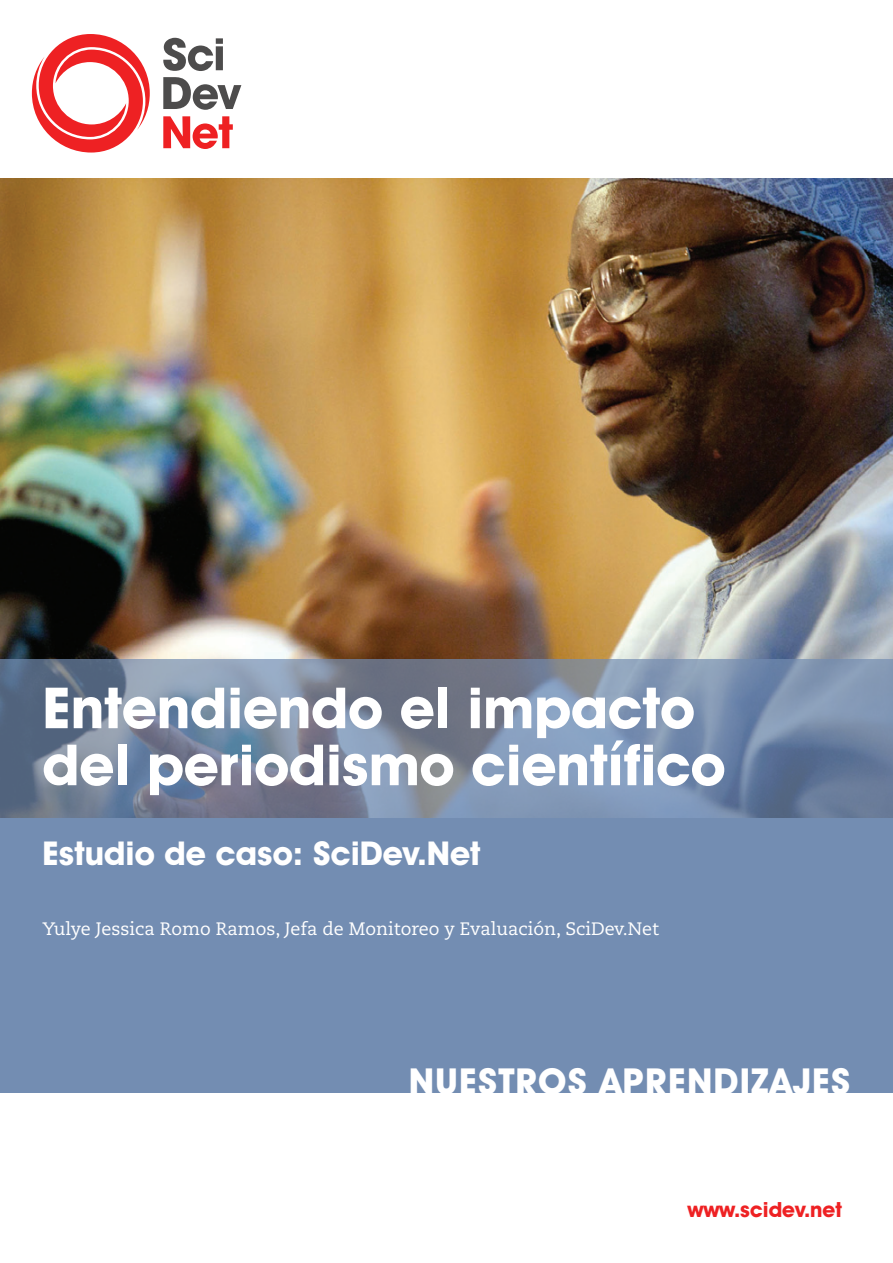
<style>
.page{position:relative;width:893px;height:1263px;background:#fff}
.page>*{position:absolute;margin:0;border:0;box-sizing:border-box;transform-origin:0 0}
.t1{font:700 57px/57px "Avant Garde IT Cby BT";color:#fff}
.t2{font:700 36px "Avant Garde IT Cby BT";letter-spacing:.03em;color:#fff}
.t3{font:700 33px "Avant Garde IT Cby BT";color:#fff}
.t4{font:700 21px "Avant Garde IT Cby BT";color:#ee2123}
.t5{font:18px "Caecilia";color:#fff}
</style>
<div class="page">
<img style="left:0;top:179px;width:893px;height:480px">
<div style="left:0;top:819px;width:893px;height:274px;background:#738db2"></div>
<svg style="left:0;top:659px;width:893px;height:160px;background:#7687a0"></svg>
<svg style="left:163px;top:38px;width:60px;height:33px"></svg>
<svg style="left:163px;top:77px;width:78px;height:33px"></svg>
<svg style="left:163px;top:116px;width:70px;height:33px"></svg>
<svg style="left:32px;top:34px;width:118px;height:119px"></svg>
<h1 class="t1" style="left:43px;top:679px;width:684px">Entendiendo el impacto del periodismo científico</h1>
<h3 class="t3" style="left:43px;top:833px;width:439px">Estudio de caso: SciDev.Net</h3>
<p class="t5" style="left:43px;top:918px;width:618px">Yulye Jessica Romo Ramos, Jefa de Monitoreo y Evaluación, SciDev.Net</p>
<h2 class="t2" style="left:409px;top:1059px;width:261px">NUESTROS aprend</h2>
<h2 class="t2" style="left:740px;top:1059px;width:92px">izajes</h2>
<p class="t4" style="left:688px;top:1197px;width:156px">www.scidev.net</p>
</div>
